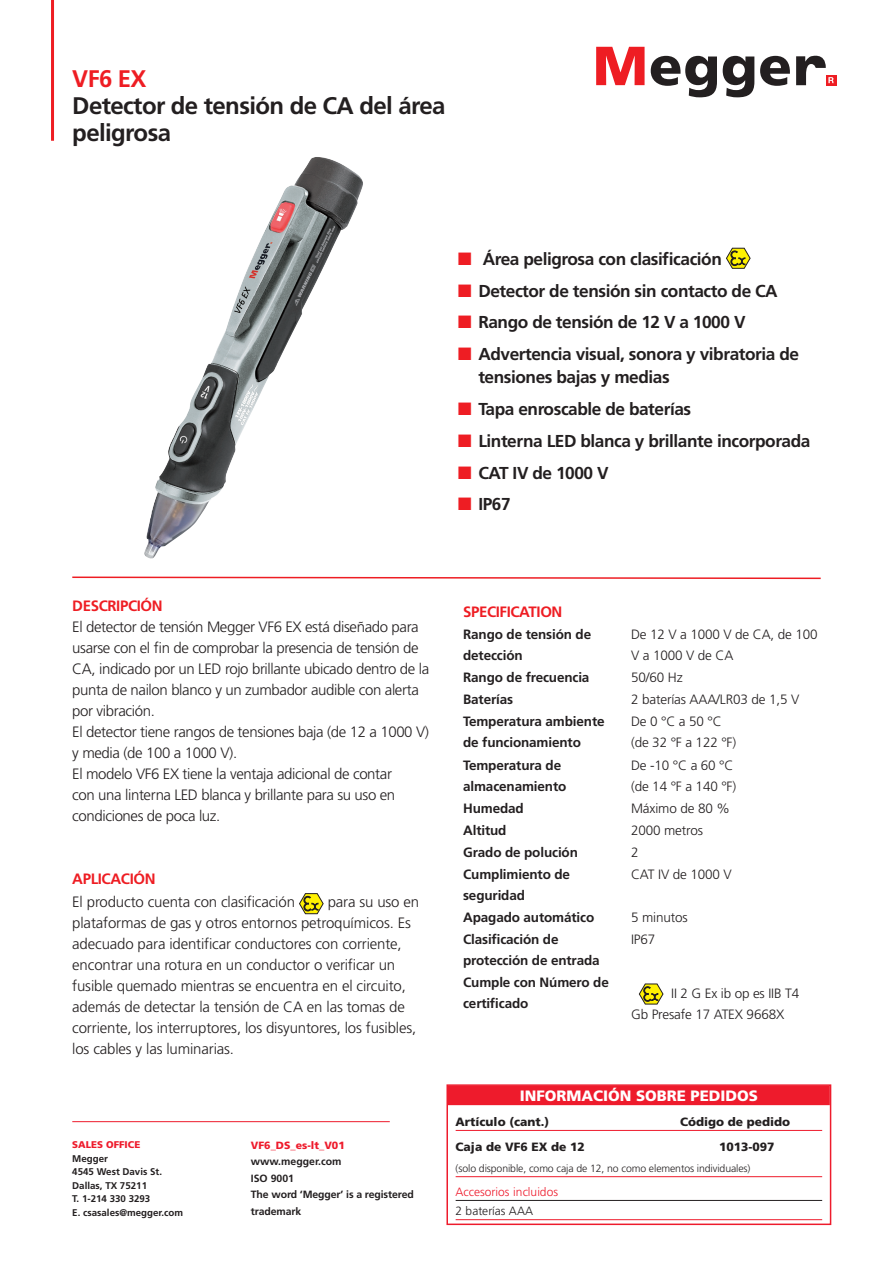
<style>
.page{position:relative;width:893px;height:1263px;background:#fff}
.page>*{position:absolute;margin:0;border:0;box-sizing:border-box;transform-origin:0 0}
.t1{font:700 24px/27px "Frutiger LT Pro";letter-spacing:-.025em;color:#231f20}
.t2{font:700 24px "Frutiger LT Pro";color:#ee1d23}
.t3{font:700 17.25px/31.8px "Frutiger LT Pro";letter-spacing:-.025em;color:#231f20}
.t4{font:300 15px/21px "Frutiger LT Std";letter-spacing:-.025em;color:#231f20}
.t5{font:300 15px/21px "Frutiger LT Pro";letter-spacing:-.01em;color:#231f20}
.t6{font:700 15px "Frutiger LT Pro";letter-spacing:-.025em;color:#ee1d23}
.t7{font:900 15px "Frutiger LT Pro";color:#fff}
.t8{font:700 13.5px/21px "Frutiger LT Pro";letter-spacing:-.01em;color:#231f20}
.t9{font:300 13.5px/21px "Frutiger LT Pro";letter-spacing:-.01em;color:#231f20}
.t10{font:900 12px "Frutiger LT Pro";color:#231f20}
.t11{font:300 12px "Frutiger LT Pro";color:#ee1b2c}
.t12{font:300 12px "Frutiger LT Pro";color:#231f20}
.t13{font:700 10.5px/16.5px "Frutiger LT Pro";letter-spacing:-.01em;color:#231f20}
.t14{font:300 10.5px "Frutiger LT Pro";letter-spacing:-.01em;color:#231f20}
.t15{font:900 10.5px "Frutiger LT Pro";color:#ee1b2c}
.t16{font:700 9.75px/13.5px "Frutiger LT Pro";color:#231f20}
.t17{font:900 9.75px "Frutiger LT Pro";color:#ee1b2c}
</style>
<div class="page">
<hr style="left:72px;top:1121px;width:318px;height:1px;background:#ee1b2c">
<hr style="left:51px;top:0;width:3px;height:141px;background:#ee1d23">
<svg style="left:596px;top:47px;width:49px;height:38px"></svg>
<svg style="left:651px;top:56px;width:66px;height:41px"></svg>
<svg style="left:723px;top:56px;width:31px;height:41px"></svg>
<svg style="left:760px;top:56px;width:30px;height:30px"></svg>
<div style="left:826px;top:75px;width:10px;height:10px;background:#ee1d23"></div>
<svg style="left:796px;top:55px;width:38px;height:30px"></svg>
<svg style="left:299px;top:893px;width:25px;height:21px"></svg>
<img style="left:144px;top:157px;width:219px;height:402px">
<svg style="left:726px;top:248px;width:25px;height:21px"></svg>
<svg style="left:639px;top:983px;width:25px;height:22px"></svg>
<svg style="left:72px;top:576px;width:749px;height:4px"></svg>
<div style="left:448px;top:1086px;width:382px;height:19px;background:#ee1b2c"></div>
<hr style="left:456px;top:1130px;width:366px;height:1px;background:#ee1b2c">
<hr style="left:456px;top:1176px;width:366px;height:1px;background:#ee1b2c">
<hr style="left:456px;top:1200px;width:366px;height:1px;background:#231f20">
<hr style="left:456px;top:1219px;width:366px;height:1px;background:#ee1b2c">
<div style="left:446px;top:1084px;width:385px;height:141px;border:2px solid #ee1b2c"></div>
<h1 class="t2" style="left:72px;top:64px;width:76px">VF6 EX</h1>
<h1 class="t1" style="left:72px;top:92px;width:375px">Detector de tensión de CA del área peligrosa</h1>
<p class="t3" style="left:478px;top:243px;width:322px">Área peligrosa con clasificación<br>Detector de tensión sin contacto de CA Rango de tensión de 12 V a 1000 V Advertencia visual, sonora y vibratoria de</p>
<p class="t3" style="left:478px;top:361px;width:334px">tensiones bajas y medias<br>Tapa enroscable de baterías<br>Linterna LED blanca y brillante incorporada<br>CAT IV de 1000 V<br>IP67</p>
<p class="t6" style="left:72px;top:597px;width:92px">DESCRIPCIÓN</p>
<p class="t4" style="left:72px;top:616px;width:358px">El detector de tensión Megger VF6 EX está diseñado para usarse con el fin de comprobar la presencia de tensión de CA, indicado por un LED rojo brillante ubicado dentro de la punta de nailon blanco y un zumbador audible con alerta por vibración.<br>El detector tiene rangos de tensiones baja (de 12 a 1000 V) y media (de 100 a 1000 V).<br>El modelo VF6 EX tiene la ventaja adicional de contar<br>con una linterna LED blanca y brillante para su uso en condiciones de poca luz.</p>
<p class="t6" style="left:72px;top:870px;width:85px">APLICACIÓN</p>
<p class="t5" style="left:72px;top:891px;width:224px">El producto cuenta con clasificación</p>
<p class="t5" style="left:72px;top:891px;width:348px;text-indent:255px">para su uso en plataformas de gas y otros entornos petroquímicos. Es adecuado para identificar conductores con corriente, encontrar una rotura en un conductor o verificar un fusible quemado mientras se encuentra en el circuito, además de detectar la tensión de CA en las tomas de corriente, los interruptores, los disyuntores, los fusibles, los cables y las luminarias.</p>
<p class="t17" style="left:72px;top:1139px;width:70px">SALES OFFICE</p>
<p class="t16" style="left:72px;top:1151px;width:112px">Megger<br>4545 West Davis St.<br>Dallas, TX 75211<br>T. 1-214 330 3293<br>E. csasales@megger.com</p>
<p class="t15" style="left:251px;top:1139px;width:95px">VF6_DS_es-lt_V01</p>
<p class="t13" style="left:251px;top:1153px;width:164px">www.megger.com<br>ISO 9001<br>The word ‘Megger’ is a registered trademark</p>
<p class="t6" style="left:463px;top:603px;width:101px">SPECIFICATION</p>
<p class="t8" style="left:463px;top:624px;width:130px">Rango de tensión de detección</p>
<p class="t9" style="left:631px;top:624px;width:188px">De 12 V a 1000 V de CA, de 100<br>V a 1000 V de CA</p>
<p class="t8" style="left:463px;top:667px;width:128px">Rango de frecuencia</p>
<p class="t9" style="left:631px;top:667px;width:53px">50/60 Hz</p>
<p class="t8" style="left:463px;top:689px;width:52px">Baterías</p>
<p class="t9" style="left:631px;top:689px;width:170px">2 baterías AAA/LR03 de 1,5 V</p>
<p class="t8" style="left:463px;top:711px;width:143px">Temperatura ambiente de funcionamiento</p>
<p class="t9" style="left:631px;top:711px;width:107px">De 0 °C a 50 °C (de 32 °F a 122 °F)</p>
<p class="t8" style="left:463px;top:754px;width:105px">Temperatura de almacenamiento</p>
<p class="t9" style="left:631px;top:754px;width:107px">De -10 °C a 60 °C (de 14 °F a 140 °F)</p>
<p class="t8" style="left:463px;top:797px;width:62px">Humedad</p>
<p class="t9" style="left:631px;top:797px;width:100px">Máximo de 80 %</p>
<p class="t8" style="left:463px;top:820px;width:45px">Altitud</p>
<p class="t9" style="left:631px;top:820px;width:73px">2000 metros</p>
<p class="t8" style="left:463px;top:842px;width:116px">Grado de polución</p>
<p class="t9" style="left:631px;top:842px;width:9px">2</p>
<p class="t8" style="left:463px;top:864px;width:108px">Cumplimiento de seguridad</p>
<p class="t9" style="left:631px;top:864px;width:102px">CAT IV de 1000 V</p>
<p class="t8" style="left:463px;top:907px;width:133px">Apagado automático</p>
<p class="t9" style="left:631px;top:907px;width:58px">5 minutos</p>
<p class="t8" style="left:463px;top:929px;width:138px">Clasificación de protección de entrada</p>
<p class="t9" style="left:631px;top:929px;width:26px">IP67</p>
<p class="t8" style="left:463px;top:972px;width:147px">Cumple con Número de certificado</p>
<p class="t9" style="left:631px;top:982px;width:170px;text-indent:40px">II 2 G Ex ib op es IIB T4<br>Gb Presafe 17 ATEX 9668X</p>
<p class="t7" style="left:520px;top:1086px;width:240px">INFORMACIÓN SOBRE PEDIDOS</p>
<p class="t10" style="left:456px;top:1114px;width:95px">Artículo (cant.)</p>
<p class="t10" style="left:680px;top:1114px;width:112px">Código de pedido</p>
<p class="t10" style="left:456px;top:1139px;width:131px">Caja de VF6 EX de 12</p>
<p class="t10" style="left:719px;top:1139px;width:57px">1013-097</p>
<p class="t14" style="left:456px;top:1162px;width:296px">(solo disponible, como caja de 12, no como elementos individuales)</p>
<p class="t11" style="left:456px;top:1185px;width:104px">Accesorios incluidos</p>
<p class="t12" style="left:456px;top:1204px;width:79px">2 baterías AAA</p>
</div>
